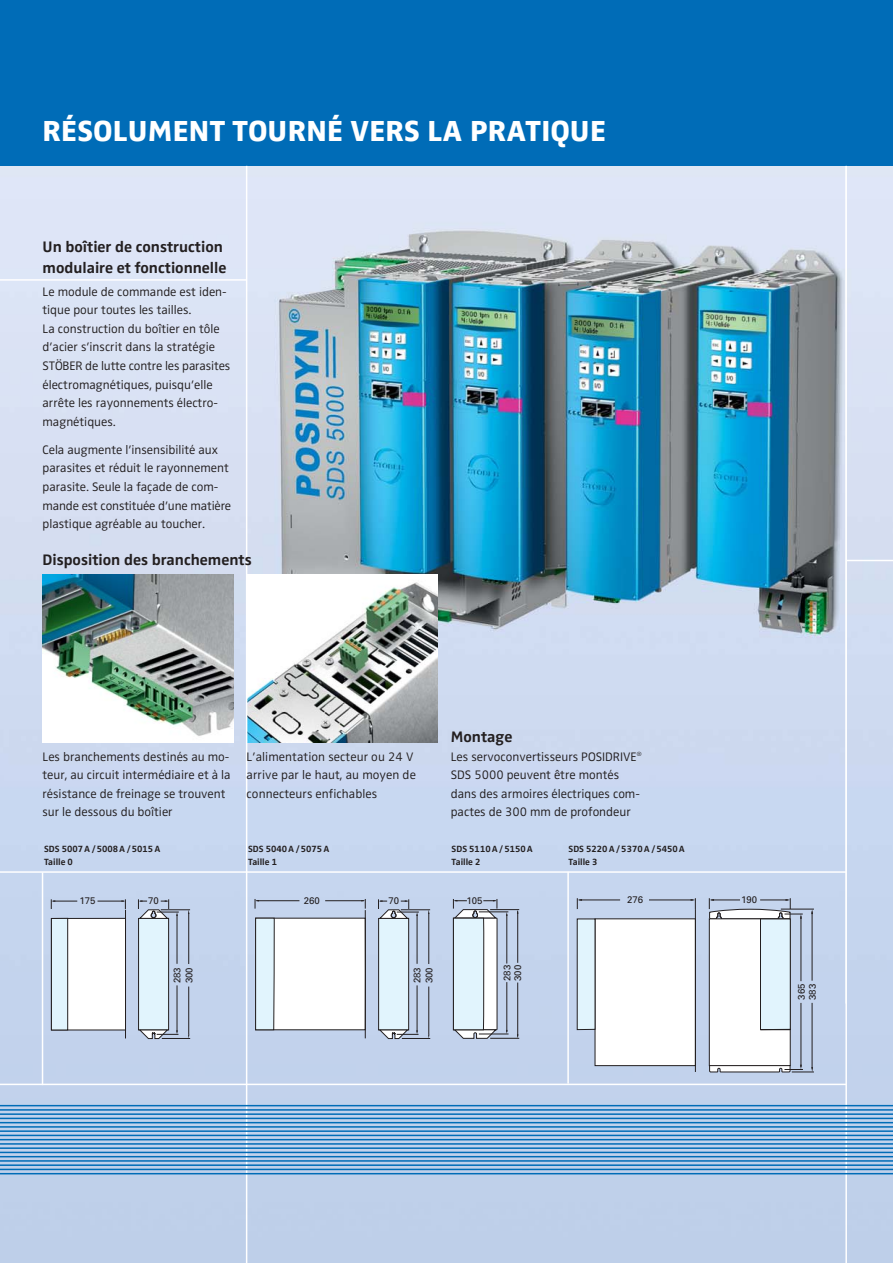
<style>
.page{position:relative;width:893px;height:1263px;background:#fff}
.page>*{position:absolute;margin:0;border:0;box-sizing:border-box;transform-origin:0 0}
.t1{font:800 30px "Zwo";letter-spacing:.01em;color:#fff}
.t2{font:700 15.75px/21.5px "Zwo";color:#231f20}
.t3{font:300 12.75px/18.6px "Zwo";color:#231f20}
.t4{font:9.6px/12.1px "Univers";color:#231f20}
.t5{font:700 9.3px/12.8px "Zwo";color:#231f20}
</style>
<div class="page">
<img style="left:0;top:166px;width:892px;height:1097px">
<div style="left:0;top:0;width:893px;height:166px;background:#006cb7"></div>
<hr style="left:0;top:279px;width:247px;height:2px;background:#fff">
<hr style="left:845px;top:166px;width:2px;height:1097px;background:#fff">
<hr style="left:846px;top:560px;width:47px;height:1px;background:#fff">
<img style="left:43px;top:575px;width:191px;height:167px">
<img style="left:247px;top:575px;width:191px;height:167px">
<hr style="left:0;top:871px;width:846px;height:2px;background:#fff">
<hr style="left:246px;top:166px;width:1px;height:1097px;background:#fff">
<svg style="left:453px;top:899px;width:66px;height:140px"></svg>
<svg style="left:255px;top:917px;width:110px;height:113px"></svg>
<hr style="left:365px;top:910px;width:1px;height:128px;background:#231f20">
<hr style="left:256px;top:900px;width:43px;height:1px;background:#231f20">
<svg style="left:255px;top:899px;width:4px;height:10px"></svg>
<hr style="left:325px;top:900px;width:39px;height:1px;background:#231f20">
<svg style="left:361px;top:899px;width:5px;height:10px"></svg>
<div style="left:709px;top:918px;width:81px;height:148px;background:#fff;border:1px solid #231f20"></div>
<div style="left:595px;top:918px;width:101px;height:148px;background:#fff;border:1px solid #231f20"></div>
<hr style="left:695px;top:909px;width:1px;height:163px;background:#231f20">
<div style="left:577px;top:919px;width:18px;height:111px;background:#e1f4fd;border:1px solid #231f20"></div>
<hr style="left:801px;top:1003px;width:1px;height:64px;background:#231f20">
<svg style="left:709px;top:898px;width:94px;height:132px"></svg>
<hr style="left:812px;top:1003px;width:1px;height:65px;background:#231f20">
<hr style="left:812px;top:911px;width:1px;height:70px;background:#231f20">
<hr style="left:781px;top:909px;width:33px;height:1px;background:#231f20">
<svg style="left:709px;top:1065px;width:105px;height:8px"></svg>
<hr style="left:579px;top:900px;width:41px;height:1px;background:#231f20">
<svg style="left:577px;top:898px;width:5px;height:11px"></svg>
<hr style="left:649px;top:900px;width:44px;height:1px;background:#231f20">
<svg style="left:691px;top:898px;width:5px;height:11px"></svg>
<hr style="left:0;top:1084px;width:846px;height:1px;background:#fff">
<hr style="left:42px;top:872px;width:1px;height:213px;background:#fff">
<hr style="left:567px;top:872px;width:2px;height:211px;background:#fff">
<div style="left:51px;top:918px;width:75px;height:112px;background:#fff;border:1px solid #231f20"></div>
<div style="left:51px;top:918px;width:17px;height:112px;background:#e1f4fd;border:1px solid #231f20"></div>
<hr style="left:125px;top:910px;width:1px;height:128px;background:#231f20">
<svg style="left:138px;top:899px;width:52px;height:140px;background:#c1d0df"></svg>
<svg style="left:51px;top:899px;width:26px;height:10px"></svg>
<svg style="left:97px;top:899px;width:29px;height:10px"></svg>
<svg style="left:378px;top:899px;width:52px;height:140px;background:#c1d0df"></svg>
<hr style="left:0;top:1105px;width:893px;height:1px;background:#006cb7">
<hr style="left:0;top:1109px;width:893px;height:2px;background:#006cb7">
<hr style="left:0;top:1113px;width:893px;height:2px;background:#006cb7">
<hr style="left:0;top:1118px;width:893px;height:1px;background:#006cb7">
<hr style="left:0;top:1122px;width:893px;height:1px;background:#006cb7">
<hr style="left:0;top:1126px;width:893px;height:2px;background:#006cb7">
<hr style="left:0;top:1130px;width:893px;height:2px;background:#006cb7">
<hr style="left:0;top:1135px;width:893px;height:1px;background:#006cb7">
<hr style="left:0;top:1139px;width:893px;height:1px;background:#006cb7">
<hr style="left:0;top:1143px;width:893px;height:2px;background:#006cb7">
<hr style="left:0;top:1147px;width:893px;height:2px;background:#006cb7">
<hr style="left:0;top:1152px;width:893px;height:1px;background:#006cb7">
<hr style="left:0;top:1156px;width:893px;height:1px;background:#006cb7">
<hr style="left:0;top:1160px;width:893px;height:2px;background:#006cb7">
<hr style="left:0;top:1164px;width:893px;height:2px;background:#006cb7">
<hr style="left:0;top:1169px;width:893px;height:1px;background:#006cb7">
<hr style="left:0;top:1173px;width:893px;height:1px;background:#006cb7">
<h1 class="t1" style="left:43px;top:120px;width:565px">RÉSOLUMENT TOURNÉ VERS LA PRATIQUE</h1>
<p class="t2" style="left:43px;top:237px;width:185px">Un boîtier de construction modulaire et fonctionnelle</p>
<p class="t3" style="left:43px;top:283px;width:189px">Le module de commande est iden&shy;tique pour toutes les tailles.<br>La construction du boîtier en tôle d’acier s’inscrit dans la stratégie<br>STÖBER de lutte contre les parasites électromagnétiques, puisqu’elle arrête les rayonnements électro&shy;magnétiques.</p>
<p class="t3" style="left:43px;top:441px;width:190px">Cela augmente l’insensibilité aux parasites et réduit le rayonnement parasite. Seule la façade de com&shy;mande est constituée d’une matière plastique agréable au toucher.</p>
<p class="t2" style="left:43px;top:551px;width:211px">Disposition des branchements</p>
<p class="t2" style="left:451px;top:727px;width:63px">Montage</p>
<p class="t3" style="left:451px;top:748px;width:192px">Les servoconvertisseurs POSI DRIVE<sup>®<br></sup>SDS 5000 peuvent être montés dans des armoires électriques com&shy;pactes de 300 mm de profondeur</p>
<p class="t5" style="left:452px;top:843px;width:83px">SDS 5110 A/ 5150 A<br>Taille 2</p>
<p class="t5" style="left:569px;top:843px;width:118px">SDS 5220 A/ 5370 A/ 5450 A<br>Taille 3</p>
<p class="t4" style="left:466px;top:896px;width:18px">105</p>
<p class="t3" style="left:43px;top:748px;width:190px">Les branchements destinés au mo&shy;teur, au circuit intermédiaire et à la résistance de freinage se trouvent sur le dessous du boîtier</p>
<p class="t3" style="left:247px;top:748px;width:171px">L’alimentation secteur ou 24 V arrive par le haut, au moyen de connecteurs enfichables</p>
<p class="t5" style="left:44px;top:843px;width:118px">SDS 5007 A/ 5008 A/ 5015 A<br>Taille 0</p>
<p class="t4" style="left:148px;top:896px;width:12px">70</p>
<p class="t5" style="left:248px;top:843px;width:83px">SDS 5040 A/ 5075 A<br>Taille 1</p>
<p class="t4" style="left:304px;top:896px;width:18px">260</p>
<p class="t4" style="left:741px;top:894px;width:18px">190</p>
<p class="t4" style="left:627px;top:894px;width:18px">276</p>
<p class="t4" style="left:388px;top:896px;width:12px">70</p>
<p class="t4" style="left:80px;top:896px;width:18px">175</p>
<p class="t4" style="left:172px;top:983px;width:18px;rotate:-90deg">283<br>300</p>
<p class="t4" style="left:412px;top:983px;width:18px;rotate:-90deg">283<br>300</p>
<p class="t4" style="left:503px;top:981px;width:18px;line-height:10.6px;rotate:-90deg">283<br>300</p>
<p class="t4" style="left:797px;top:1000px;width:18px;line-height:10.8px;rotate:-90deg">365<br>383</p>
</div>
